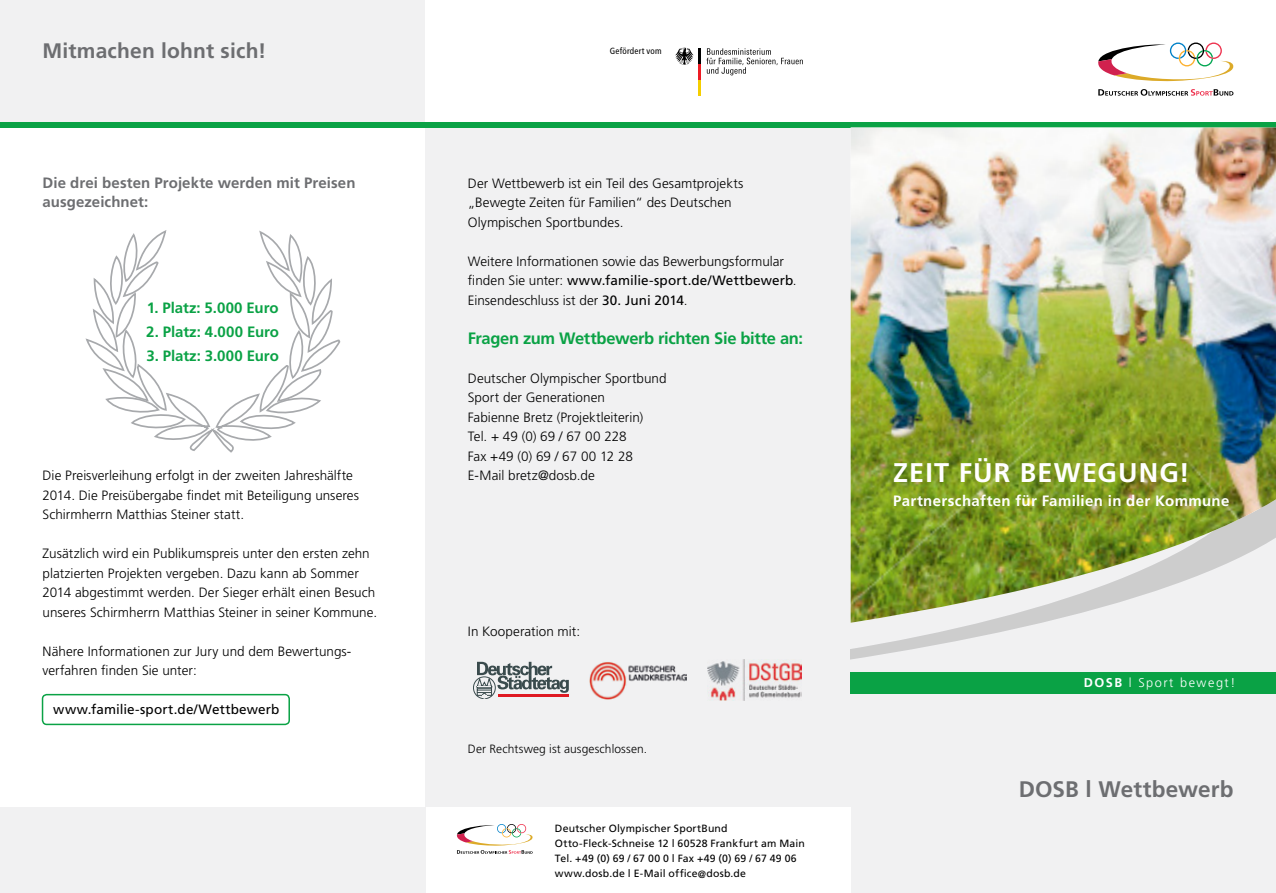
<style>
.page{position:relative;width:1276px;height:893px;background:#fff}
.page>*{position:absolute;margin:0;border:0;box-sizing:border-box;transform-origin:0 0}
.t1{font:700 27px "Frutiger LT";letter-spacing:.04em;color:#fff}
.t2{font:700 22.5px "Frutiger LT";letter-spacing:.005em;color:#6d6e71}
.t3{font:700 21px "Frutiger LT";letter-spacing:.01em;color:#6d6e71}
.t4{font:700 16.5px "Frutiger LT";letter-spacing:-.02em;color:#0aa245}
.t5{font:700 15px/19.5px "Frutiger LT";letter-spacing:.005em;color:#6d6e71}
.t6{font:700 15px "Frutiger LT";letter-spacing:-.005em;color:#0aa245}
.t7{font:700 15px "Frutiger LT";letter-spacing:.025em;color:#fff}
.t8{font:300 13.5px/19.5px "Frutiger LT";letter-spacing:.005em;color:#000}
.t9{font:13.5px "Frutiger LT";letter-spacing:.01em;color:#000}
.t10{font:300 12.75px "Frutiger LT";letter-spacing:.12em;color:#fff}
.t11{font:300 12px "Frutiger LT";letter-spacing:.01em;color:#000}
.t12{font:10.5px/15px "Frutiger LT";letter-spacing:.02em;color:#000}
.t13{font:condensed 9px "Frutiger LT";letter-spacing:.02em;color:#000}
.s1{font-weight:400}
.s2{font-weight:700}
</style>
<div class="page">
<div style="left:425px;top:128px;width:425px;height:680px;background:#f1f1f2"></div>
<div style="left:0;top:0;width:425px;height:128px;background:#f1f1f2"></div>
<div style="left:0;top:122px;width:1276px;height:6px;background:#0aa245"></div>
<svg style="left:1098px;top:89px;width:135px;height:7px"></svg>
<svg style="left:1098px;top:43px;width:135px;height:38px"></svg>
<hr style="left:698px;top:48px;width:3px;height:16px;background:#000">
<hr style="left:698px;top:64px;width:3px;height:16px;background:#ed1c24">
<hr style="left:698px;top:80px;width:3px;height:16px;background:#f5ce00">
<svg style="left:675px;top:48px;width:18px;height:17px"></svg>
<svg style="left:706px;top:48px;width:97px;height:27px"></svg>
<div style="left:850px;top:383px;width:426px;height:510px;background:#f1f1f2"></div>
<svg style="left:457px;top:824px;width:75px;height:30px"></svg>
<div style="left:0;top:808px;width:425px;height:85px;background:#f1f1f2"></div>
<svg style="left:850px;top:623px;width:426px;height:71px"></svg>
<img style="left:850px;top:128px;width:426px;height:495px">
<svg style="left:85px;top:230px;width:256px;height:223px"></svg>
<div style="left:850px;top:672px;width:426px;height:21px;background:#0aa245"></div>
<div style="left:473px;top:677px;width:22px;height:22px;border:1px solid #3e5052;border-radius:50%"></div>
<svg style="left:477px;top:662px;width:92px;height:36px"></svg>
<img style="left:590px;top:662px;width:96px;height:37px">
<img style="left:708px;top:660px;width:94px;height:41px">
<div style="left:42px;top:694px;width:248px;height:31px;border:2px solid #0aa245;border-radius:4px"></div>
<h3 class="t3" style="left:43px;top:39px;width:225px">Mitmachen lohnt sich!</h3>
<p class="t5" style="left:43px;top:173px;width:314px">Die drei besten Projekte werden mit Preisen ausgezeichnet:</p>
<p class="t6" style="left:147px;top:299px;width:133px">1. Platz: 5.000 Euro</p>
<p class="t6" style="left:146px;top:323px;width:134px">2. Platz: 4.000 Euro</p>
<p class="t6" style="left:146px;top:347px;width:134px">3. Platz: 3.000 Euro</p>
<p class="t8" style="left:43px;top:466px;width:318px">Die Preisverleihung erfolgt in der zweiten Jahreshälfte<br>2014. Die Preisübergabe findet mit Beteiligung unseres<br>Schirmherrn Matthias Steiner statt.</p>
<p class="t8" style="left:43px;top:544px;width:336px">Zusätzlich wird ein Publikumspreis unter den ersten zehn platzierten Projekten vergeben. Dazu kann ab Sommer 2014 abgestimmt werden. Der Sieger erhält einen Besuch unseres Schirmherrn Matthias Steiner in seiner Kommune.</p>
<p class="t8" style="left:43px;top:642px;width:309px">Nähere Informationen zur Jury und dem Bewertungs&shy;verfahren finden Sie unter:</p>
<p class="t9" style="left:53px;top:702px;width:228px">www.familie-sport.de/Wettbewerb</p>
<p class="t13" style="left:610px;top:46px;width:53px">Gefördert vom</p>
<p class="t8" style="left:468px;top:174px;width:277px">Der Wettbewerb ist ein Teil des Gesamtprojekts „Bewegte Zeiten für Familien“ des Deutschen<br>Olympischen Sportbundes.</p>
<p class="t8" style="left:468px;top:252px;width:330px">Weitere Informationen sowie das Bewerbungsformular finden Sie unter: <span class="s1">www.familie-sport.de/Wettbewerb</span>.<br>Einsendeschluss ist der <span class="s1">30. Juni 2014</span>.</p>
<p class="t4" style="left:468px;top:328px;width:337px">Fragen zum Wettbewerb richten Sie bitte an:</p>
<p class="t8" style="left:468px;top:369px;width:200px">Deutscher Olympischer Sportbund<br>Sport der Generationen<br>Fabienne Bretz (Projektleiterin)<br>Tel. + 49 (0) 69 / 67 00 228<br>Fax +49 (0) 69 / 67 00 12 28<br>E-Mail bretz@dosb.de</p>
<p class="t8" style="left:468px;top:622px;width:114px">In Kooperation mit:</p>
<p class="t11" style="left:468px;top:742px;width:181px">Der Rechtsweg ist ausgeschlossen.</p>
<p class="t12" style="left:555px;top:821px;width:251px">Deutscher Olympischer SportBund Otto-Fleck-Schneise 12 l 60528 Frankfurt am Main Tel. +49 (0) 69 / 67 00 0 l Fax +49 (0) 69 / 67 49 06 www.dosb.de l E-Mail office@dosb.de</p>
<h1 class="t1" style="left:893px;top:456px;width:164px">Zeit für Bewe</h1>
<h1 class="t1" style="left:1097px;top:456px;width:94px">gung!</h1>
<p class="t7" style="left:893px;top:492px;width:338px">Partnerschaften für Familien in der Kommune</p>
<p class="t10" style="left:1083px;top:676px;width:153px"><span class="s2">DOSB</span> l Sport bewegt!</p>
<h2 class="t2" style="left:1018px;top:776px;width:216px">DOSB l Wettbewerb</h2>
</div>
